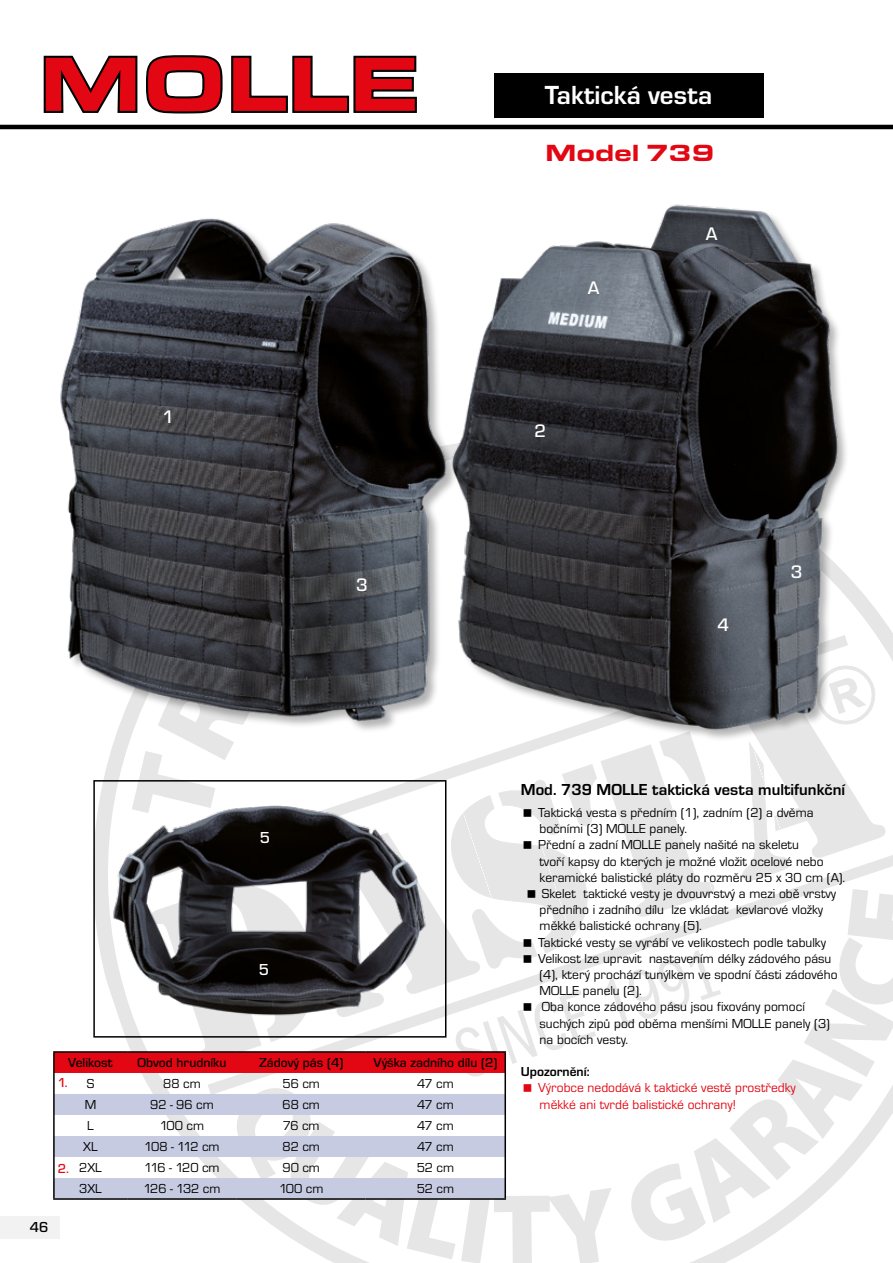
<style>
.page{position:relative;width:893px;height:1263px;background:#fff}
.page>*{position:absolute;margin:0;border:0;box-sizing:border-box;transform-origin:0 0}
.t1{font:900 expanded 79.5px "Eurostile TOT";color:#e30613}
.t2{font:700 27.15px "Eurostile TOT";color:#fff}
.Normální{font:900 expanded 24.3px "Eurostile TOT";letter-spacing:-.01em;color:#e30613}
.Normální-2{font:500 18.75px "Eurostile TOT";color:#fff}
.Normální-3{font:700 16.5px "Eurostile TOT";color:#000}
.Normální-4{font:500 16.5px "Eurostile TOT";color:#fff}
.t3{font:500 15px "Eurostile TOT";color:#000}
.Normální-5{font:13.5px "Eurostile TOT";color:#000}
.Normální-6{font:13.5px "Eurostile TOT";color:#e30613}
.Normální-7{font:500 13.5px "Eurostile TOT";color:#000}
.Normální-8{font:700 13.5px "Eurostile TOT";color:#000}
.Normální-9{font:500 13.5px "Eurostile TOT";color:#e30613}
</style>
<div class="page">
<div style="left:0;top:1216px;width:60px;height:22px;background:#f2f2f2"></div>
<svg style="left:131px;top:626px;width:762px;height:263px"></svg>
<hr style="left:0;top:125px;width:893px;height:4px;background:#000">
<svg style="left:43px;top:55px;width:374px;height:59px"></svg>
<img style="left:60px;top:218px;width:359px;height:517px">
<img style="left:419px;top:204px;width:451px;height:548px">
<img style="left:96px;top:783px;width:347px;height:106px">
<hr style="left:53px;top:1051px;width:74px;height:2px;background:#000">
<hr style="left:53px;top:1053px;width:2px;height:20px;background:#000">
<hr style="left:53px;top:1073px;width:2px;height:21px;background:#000">
<hr style="left:53px;top:1094px;width:2px;height:21px;background:#000">
<hr style="left:53px;top:1115px;width:2px;height:21px;background:#000">
<hr style="left:53px;top:1157px;width:2px;height:21px;background:#000">
<hr style="left:53px;top:1178px;width:2px;height:20px;background:#000">
<hr style="left:53px;top:1198px;width:74px;height:2px;background:#000">
<hr style="left:53px;top:1136px;width:2px;height:21px;background:#000">
<div style="left:494px;top:73px;width:269px;height:44px;background:#000"></div>
<svg style="left:524px;top:809px;width:7px;height:8px"></svg>
<svg style="left:524px;top:841px;width:7px;height:8px"></svg>
<svg style="left:54px;top:889px;width:839px;height:374px"></svg>
<p class="t1" style="left:39px;top:38px;width:382px">MOLLE</p>
<p class="Normální-2" style="left:163px;top:407px;width:13px">1</p>
<p class="Normální-2" style="left:356px;top:574px;width:13px">3</p>
<p class="t2" style="left:545px;top:80px;width:169px">Taktická vesta</p>
<p class="Normální" style="left:545px;top:139px;width:171px">Model 739</p>
<p class="Normální-2" style="left:588px;top:277px;width:13px">A</p>
<p class="Normální-2" style="left:534px;top:421px;width:13px">2</p>
<p class="Normální-2" style="left:706px;top:224px;width:13px">A</p>
<p class="Normální-2" style="left:717px;top:614px;width:13px">4</p>
<p class="Normální-2" style="left:791px;top:562px;width:13px">3</p>
<p class="Normální-4" style="left:260px;top:829px;width:12px">5</p>
<p class="Normální-4" style="left:259px;top:961px;width:12px">5</p>
<p class="Normální-7" style="left:68px;top:1055px;width:46px">Velikost</p>
<p class="Normální-7" style="left:138px;top:1055px;width:90px">Obvod hrudníku</p>
<p class="Normální-7" style="left:259px;top:1055px;width:86px">Zádový pás (4)</p>
<p class="Normální-7" style="left:374px;top:1055px;width:125px">Výška zadního dílu (2)</p>
<p class="Normální-5" style="left:87px;top:1076px;width:9px">S</p>
<p class="Normální-5" style="left:163px;top:1076px;width:39px">88 cm</p>
<p class="Normální-5" style="left:282px;top:1076px;width:39px">56 cm</p>
<p class="Normální-5" style="left:417px;top:1076px;width:38px">47 cm</p>
<p class="Normální-5" style="left:85px;top:1097px;width:13px">M</p>
<p class="Normální-5" style="left:150px;top:1097px;width:65px">92 - 96 cm</p>
<p class="Normální-5" style="left:282px;top:1097px;width:39px">68 cm</p>
<p class="Normální-5" style="left:417px;top:1097px;width:38px">47 cm</p>
<p class="Normální-5" style="left:87px;top:1118px;width:8px">L</p>
<p class="Normální-5" style="left:160px;top:1118px;width:46px">100 cm</p>
<p class="Normální-5" style="left:283px;top:1118px;width:38px">76 cm</p>
<p class="Normální-5" style="left:417px;top:1118px;width:38px">47 cm</p>
<p class="Normální-5" style="left:83px;top:1139px;width:16px">XL</p>
<p class="Normální-5" style="left:144px;top:1139px;width:77px">108 - 112 cm</p>
<p class="Normální-5" style="left:282px;top:1139px;width:39px">82 cm</p>
<p class="Normální-5" style="left:417px;top:1139px;width:38px">47 cm</p>
<p class="Normální-5" style="left:79px;top:1160px;width:24px">2XL</p>
<p class="Normální-5" style="left:144px;top:1160px;width:77px">116 - 120 cm</p>
<p class="Normální-5" style="left:282px;top:1160px;width:39px">90 cm</p>
<p class="Normální-5" style="left:417px;top:1160px;width:39px">52 cm</p>
<p class="Normální-5" style="left:79px;top:1181px;width:24px">3XL</p>
<p class="Normální-5" style="left:143px;top:1181px;width:79px">126 - 132 cm</p>
<p class="Normální-5" style="left:279px;top:1181px;width:46px">100 cm</p>
<p class="Normální-5" style="left:417px;top:1181px;width:39px">52 cm</p>
<p class="Normální-9" style="left:58px;top:1075px;width:11px">1.</p>
<p class="Normální-9" style="left:58px;top:1161px;width:13px">2.</p>
<p class="t3" style="left:30px;top:1219px;width:20px">46</p>
<p class="Normální-3" style="left:521px;top:780px;width:326px">Mod. 739 MOLLE taktická vesta multifunkční</p>
<p class="Normální-5" style="left:538px;top:805px;width:277px">Taktická vesta s předním (1), zadním (2) a dvěma</p>
<p class="Normální-5" style="left:540px;top:821px;width:149px">bočními (3) MOLLE panely.</p>
<p class="Normální-5" style="left:538px;top:838px;width:262px">Přední a zadní MOLLE panely našité na skeletu</p>
<p class="Normální-5" style="left:540px;top:854px;width:286px">tvoří kapsy do kterých je možné vložit ocelové nebo</p>
<p class="Normální-5" style="left:540px;top:870px;width:307px">keramické balistické pláty do rozměru 25 x 30 cm (A).</p>
<p class="Normální-5" style="left:542px;top:886px;width:296px">Skelet taktické vesty je dvouvrstvý a mezi obě vrstvy</p>
<p class="Normální-5" style="left:540px;top:902px;width:285px">předního i zadního dílu lze vkládat kevlarové vložky</p>
<p class="Normální-5" style="left:540px;top:919px;width:164px">měkké balistické ochrany (5).</p>
<p class="Normální-5" style="left:538px;top:935px;width:289px">Taktické vesty se vyrábí ve velikostech podle tabulky</p>
<p class="Normální-5" style="left:538px;top:951px;width:295px">Velikost lze upravit nastavením délky zádového pásu</p>
<p class="Normální-5" style="left:540px;top:967px;width:299px">(4), který prochází tunýlkem ve spodní části zádového</p>
<p class="Normální-5" style="left:540px;top:983px;width:104px">MOLLE panelu (2).</p>
<p class="Normální-5" style="left:542px;top:1000px;width:264px">Oba konce zádového pásu jsou fixovány pomocí</p>
<p class="Normální-5" style="left:540px;top:1016px;width:292px">suchých zipů pod oběma menšími MOLLE panely (3)</p>
<p class="Normální-5" style="left:540px;top:1032px;width:90px">na bocích vesty.</p>
<p class="Normální-8" style="left:521px;top:1064px;width:70px">Upozornění:</p>
<p class="Normální-6" style="left:538px;top:1081px;width:259px">Výrobce nedodává k taktické vestě prostředky</p>
<p class="Normální-6" style="left:540px;top:1097px;width:198px">měkké ani tvrdé balistické ochrany!</p>
</div>
